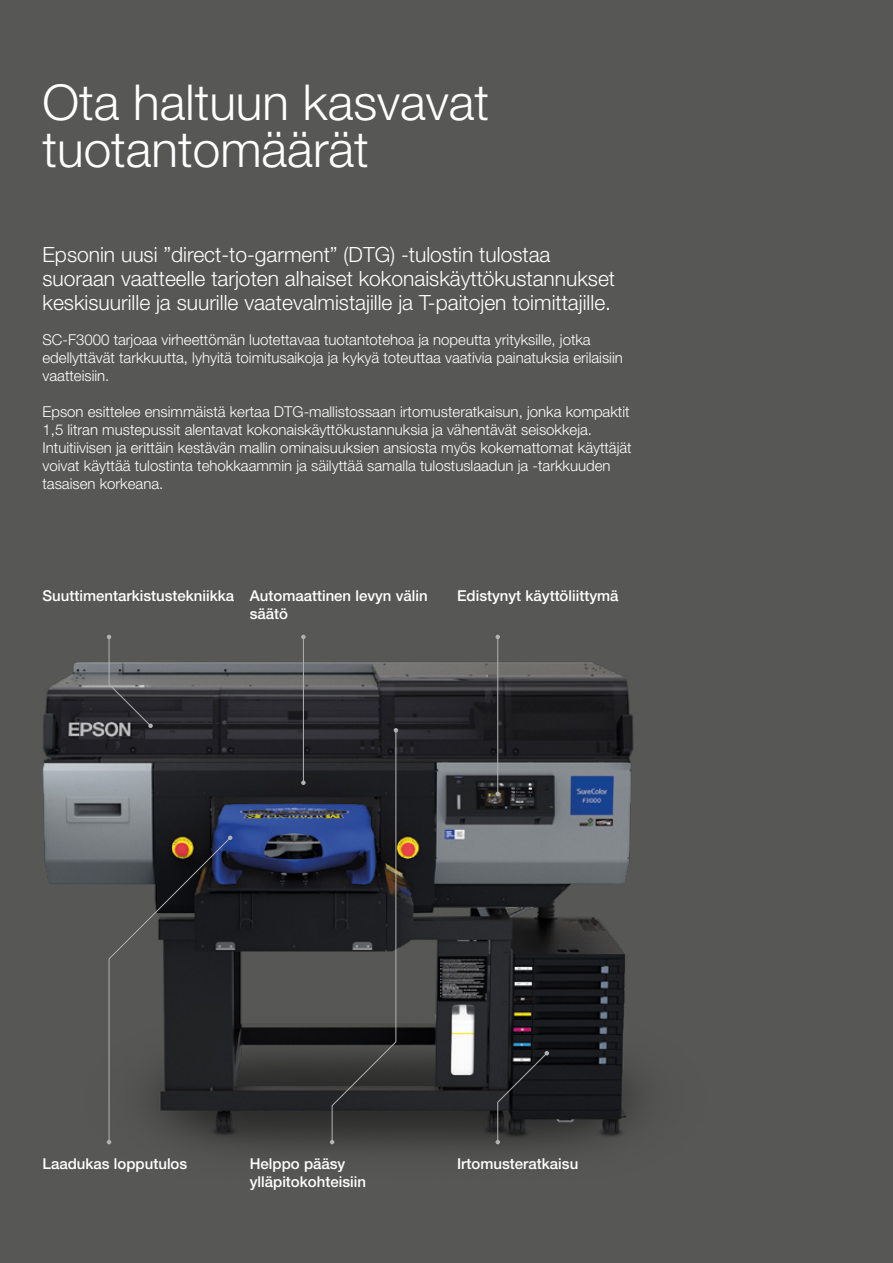
<style>
.page{position:relative;width:893px;height:1263px;background:#575756}
.page>*{position:absolute;margin:0;border:0;box-sizing:border-box;transform-origin:0 0}
.t1{font:300 49.5px/46.5px "Helvetica Neue LT Pro";color:#fff}
.t2{font:300 21px/24px "Helvetica Neue LT Pro";color:#fff}
.t3{font:300 15px/18px "Helvetica Neue LT Pro";color:#fff}
.Brochure_Body_Copy{font:500 15px/18px "Helvetica Neue LT Pro";color:#fff}
</style>
<div class="page">
<img style="left:42px;top:634px;width:599px;height:517px">
<svg style="left:107px;top:635px;width:46px;height:93px"></svg>
<svg style="left:107px;top:835px;width:125px;height:309px"></svg>
<hr style="left:303px;top:637px;width:1px;height:146px;background:#b3b2b2">
<svg style="left:301px;top:635px;width:5px;height:4px"></svg>
<svg style="left:301px;top:780px;width:5px;height:5px"></svg>
<svg style="left:330px;top:728px;width:68px;height:416px"></svg>
<hr style="left:497px;top:637px;width:1px;height:157px;background:#b3b2b2">
<svg style="left:495px;top:635px;width:5px;height:4px"></svg>
<svg style="left:495px;top:791px;width:5px;height:5px"></svg>
<svg style="left:495px;top:1051px;width:54px;height:93px;background:#27272a"></svg>
<p class="t1" style="left:43px;top:78px;width:448px">Ota haltuun kasvavat tuotantomäärät</p>
<p class="t2" style="left:43px;top:242px;width:574px">Epsonin uusi ”direct-to-garment” (DTG) -tulostin tulostaa suoraan vaatteelle tarjoten alhaiset kokonaiskäyttökustannukset keskisuurille ja suurille vaatevalmistajille ja T-paitojen toimittajille.</p>
<p class="t3" style="left:43px;top:330px;width:582px">SC-F3000 tarjoaa virheettömän luotettavaa tuotantotehoa ja nopeutta yrityksille, jotka edellyttävät tarkkuutta, lyhyitä toimitusaikoja ja kykyä toteuttaa vaativia painatuksia erilaisiin vaatteisiin.</p>
<p class="t3" style="left:43px;top:402px;width:591px">Epson esittelee ensimmäistä kertaa DTG-mallistossaan irtomusteratkaisun, jonka kompaktit 1,5 litran mustepussit alentavat kokonaiskäyttökustannuksia ja vähentävät seisokkeja.<br>Intuitiivisen ja erittäin kestävän mallin ominaisuuksien ansiosta myös kokemattomat käyttäjät voivat käyttää tulostinta tehokkaammin ja säilyttää samalla tulostuslaadun ja -tarkkuuden tasaisen korkeana.</p>
<p class="Brochure_Body_Copy" style="left:43px;top:587px;width:193px">Suuttimentarkistustekniikka</p>
<p class="Brochure_Body_Copy" style="left:250px;top:587px;width:179px">Automaattinen levyn välin säätö</p>
<p class="Brochure_Body_Copy" style="left:457px;top:587px;width:163px">Edistynyt käyttöliittymä</p>
<p class="Brochure_Body_Copy" style="left:43px;top:1155px;width:146px">Laadukas lopputulos</p>
<p class="Brochure_Body_Copy" style="left:250px;top:1155px;width:118px">Helppo pääsy ylläpitokohteisiin</p>
<p class="Brochure_Body_Copy" style="left:457px;top:1155px;width:123px">Irtomusteratkaisu</p>
</div>
